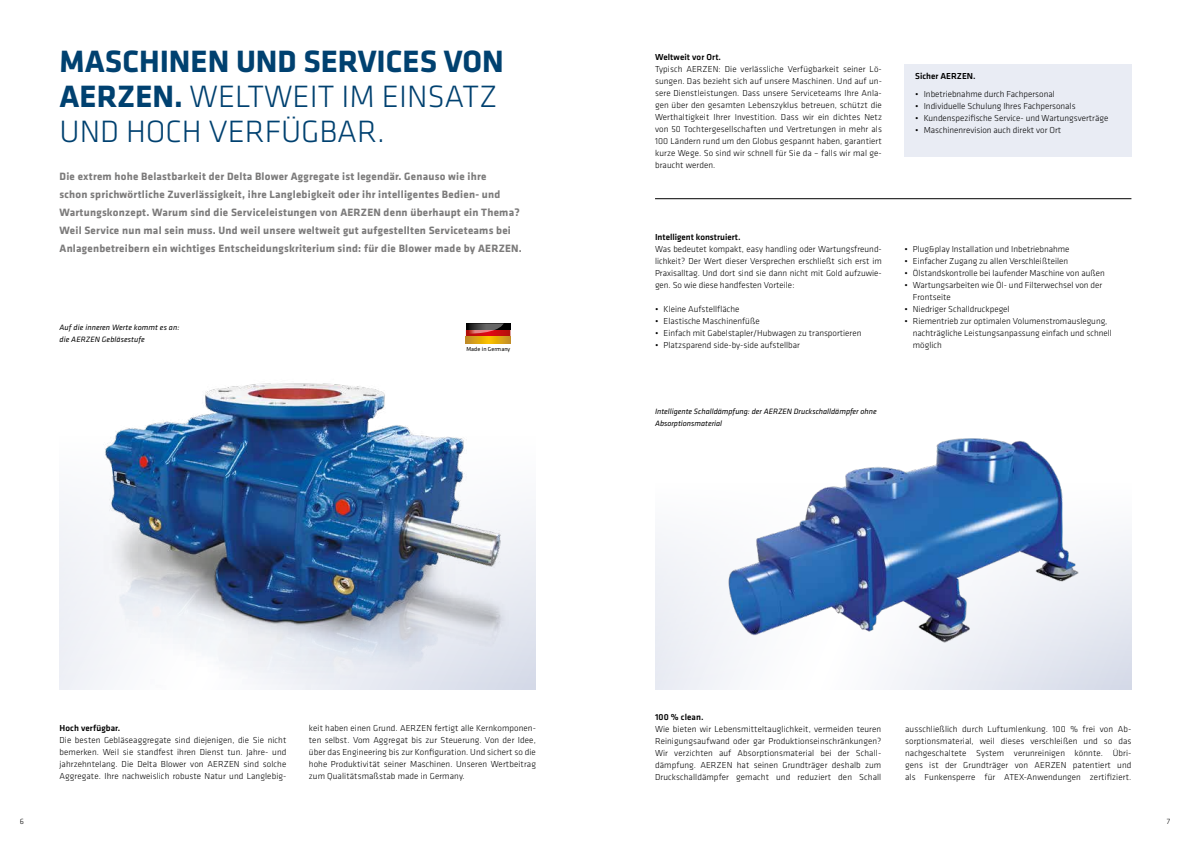
<style>
.page{position:relative;width:1191px;height:842px;background:#fff}
.page>*{position:absolute;margin:0;border:0;box-sizing:border-box;transform-origin:0 0}
.t1{font:300 32px/35px "Klavika";color:#004170}
.t2{font:700 11px/18px "Klavika";letter-spacing:.02em;color:#7c7b7b}
.t3{font:300 9px/12px "Klavika";color:#000;text-align:justify}
.t4{font:500 9px "Klavika";color:#000}
.t5{font:italic 8px/12px "Klavika";color:#000}
.t6{font:300 8px "Klavika";color:#000}
.t7{font:6px "Klavika";letter-spacing:.01em;color:#000}
.s1{font-weight:700}
</style>
<div class="page">
<div style="left:60px;top:437px;width:476px;height:253px;background:linear-gradient(to bottom,#fefefe,#e0e4ee)"></div>
<img style="left:86px;top:383px;width:422px;height:307px">
<div style="left:904px;top:64px;width:227px;height:92px;background:#e9ecf4"></div>
<svg style="left:466px;top:330px;width:44px;height:6px"></svg>
<div style="left:466px;top:323px;width:44px;height:7px;background:#000"></div>
<svg style="left:466px;top:336px;width:44px;height:7px"></svg>
<svg style="left:468px;top:330px;width:26px;height:4px"></svg>
<svg style="left:469px;top:323px;width:35px;height:7px"></svg>
<svg style="left:655px;top:537px;width:476px;height:153px"></svg>
<img style="left:662px;top:438px;width:462px;height:245px">
<hr style="left:655px;top:198px;width:476px;height:1px;background:#000">
<h1 class="t1" style="left:60px;top:44px;width:446px"><span class="s1">MASCHINEN UND SERVICES VON<br>AERZEN.</span> WELTWEIT IM EINSATZ<br>UND HOCH VERFÜGBAR.</h1>
<p class="t2" style="left:60px;top:167px;width:464px">Die extrem hohe Belastbarkeit der Delta Blower Aggregate ist legendär. Genauso wie ihre<br>schon sprichwörtliche Zuverlässigkeit, ihre Langlebigkeit oder ihr intelligentes Bedien- und Wartungskonzept. Warum sind die Serviceleistungen von AERZEN denn überhaupt ein Thema?<br>Weil Service nun mal sein muss. Und weil unsere weltweit gut aufgestellten Serviceteams bei Anlagenbetreibern ein wichtiges Entscheidungskriterium sind: für die Blower made by AERZEN.</p>
<p class="t5" style="left:60px;top:321px;width:121px">Auf die inneren Werte kommt es an: die AERZEN Gebläsestufe</p>
<p class="t7" style="left:466px;top:345px;width:45px">Made in Germany</p>
<p class="t4" style="left:60px;top:722px;width:62px">Hoch verfügbar.</p>
<p class="t3" style="left:60px;top:734px;width:228px">Die besten Gebläseaggregate sind diejenigen, die Sie nicht bemerken. Weil sie standfest ihren Dienst tun. Jahre- und jahrzehntelang. Die Delta Blower von AERZEN sind solche Aggregate. Ihre nachweislich robuste Natur und Langlebig-</p>
<p class="t3" style="left:309px;top:722px;width:228px">keit haben einen Grund. AERZEN fertigt alle Kernkomponen&shy;ten selbst. Vom Aggregat bis zur Steuerung. Von der Idee, über das Engineering bis zur Konfiguration. Und sichert so die hohe Produktivität seiner Maschinen. Unseren Wertbeitrag zum Qualitätsmaßstab made in Germany.</p>
<p class="t4" style="left:655px;top:51px;width:68px">Weltweit vor Ort.</p>
<p class="t3" style="left:655px;top:63px;width:228px">Typisch AERZEN: Die verlässliche Verfügbarkeit seiner Lö&shy;sungen. Das bezieht sich auf unsere Maschinen. Und auf un&shy;sere Dienstleistungen. Dass unsere Serviceteams Ihre Anla&shy;gen über den gesamten Lebenszyklus betreuen, schützt die Werthaltigkeit Ihrer Investition. Dass wir ein dichtes Netz von 50 Tochtergesellschaften und Vertretungen in mehr als 100 Ländern rund um den Globus gespannt haben, garantiert kurze Wege. So sind wir schnell für Sie da – falls wir mal ge&shy;braucht werden.</p>
<p class="t4" style="left:915px;top:70px;width:62px">Sicher AERZEN.</p>
<p class="t3" style="left:915px;top:88px;width:141px">• Inbetriebnahme durch Fachpersonal</p>
<p class="t3" style="left:915px;top:100px;width:162px">• Individuelle Schulung Ihres Fachpersonals</p>
<p class="t3" style="left:915px;top:112px;width:195px">• Kundenspezifische Service- und Wartungsverträge</p>
<p class="t3" style="left:915px;top:124px;width:148px">• Maschinenrevision auch direkt vor Ort</p>
<p class="t4" style="left:655px;top:231px;width:87px">Intelligent konstruiert.</p>
<p class="t3" style="left:655px;top:243px;width:228px">Was bedeutet kompakt, easy handling oder Wartungsfreund&shy;lichkeit? Der Wert dieser Versprechen erschließt sich erst im Praxisalltag. Und dort sind sie dann nicht mit Gold aufzuwie&shy;gen. So wie diese handfesten Vorteile:</p>
<p class="t3" style="left:655px;top:303px;width:86px">• Kleine Aufstellfläche</p>
<p class="t3" style="left:655px;top:315px;width:106px">• Elastische Maschinenfüße</p>
<p class="t3" style="left:655px;top:327px;width:208px">• Einfach mit Gabelstapler/Hubwagen zu transportieren</p>
<p class="t3" style="left:655px;top:339px;width:146px">• Platzsparend side-by-side aufstellbar</p>
<p class="t5" style="left:655px;top:405px;width:223px">Intelligente Schalldämpfung: der AERZEN Druckschalldämpfer ohne<br>Absorptionsmaterial</p>
<p class="t3" style="left:904px;top:243px;width:167px">• Plug&amp;play Installation und Inbetriebnahme</p>
<p class="t3" style="left:904px;top:255px;width:165px">• Einfacher Zugang zu allen Verschleißteilen</p>
<p class="t3" style="left:904px;top:267px;width:202px">• Ölstandskontrolle bei laufender Maschine von außen</p>
<p class="t3" style="left:913px;top:279px;width:191px;text-indent:-9px">• Wartungsarbeiten wie Öl- und Filterwechsel von der<br>Frontseite</p>
<p class="t3" style="left:904px;top:303px;width:107px">• Niedriger Schalldruckpegel</p>
<p class="t3" style="left:913px;top:315px;width:200px;text-align:left;text-indent:-9px">• Riementrieb zur optimalen Volumenstromauslegung, nachträgliche Leistungsanpassung einfach und schnell möglich</p>
<p class="t4" style="left:655px;top:711px;width:50px">100 % clean.</p>
<p class="t3" style="left:655px;top:723px;width:228px">Wie bieten wir Lebensmitteltauglichkeit, vermeiden teuren Reinigungsaufwand oder gar Produktionseinschränkungen?<br>Wir verzichten auf Absorptionsmaterial bei der Schall&shy;dämpfung. AERZEN hat seinen Grundträger deshalb zum Druckschalldämpfer gemacht und reduziert den Schall</p>
<p class="t3" style="left:905px;top:723px;width:228px">ausschließlich durch Luftumlenkung. 100 % frei von Ab&shy;sorptionsmaterial, weil dieses verschleißen und so das nachgeschaltete System verunreinigen könnte. Übri&shy;gens ist der Grundträger von AERZEN patentiert und als Funkensperre für ATEX-Anwendungen zertifiziert.</p>
<p class="t6" style="left:20px;top:816px;width:6px">6</p>
<p class="t6" style="left:1166px;top:816px;width:5px">7</p>
</div>
